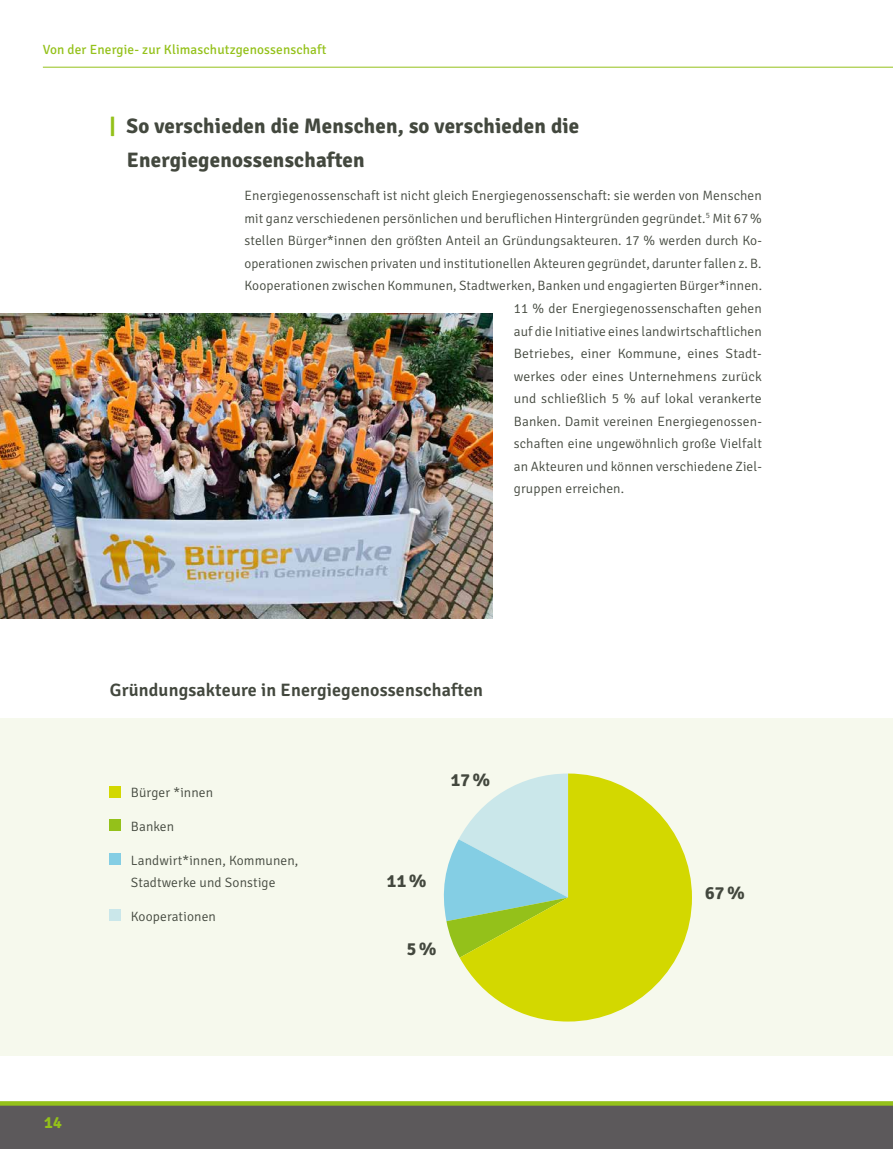
<style>
.page{position:relative;width:893px;height:1149px;background:#fff}
.page>*{position:absolute;margin:0;border:0;box-sizing:border-box;transform-origin:0 0}
.t1{font:700 21px/33.8px "Signika";letter-spacing:.01em;color:#43483e}
.Zusammenfassungen{font:600 18px "Signika";letter-spacing:.01em;color:#43483e}
.Fließtext{font:700 18px "Signika";color:#43483e}
.t2{font:700 16.5px "Signika";color:#94c11a}
.Fließtext-2{font:300 13.5px/22.5px "Signika";letter-spacing:.01em;color:#43483e}
.U1_Kopfzeile{font:13.35px "Signika";letter-spacing:.01em;color:#94c11a}
.s1{color:#94c11a}
</style>
<div class="page">
<svg style="left:0;top:1101px;width:893px;height:47px;background:#616355"></svg>
<div style="left:0;top:718px;width:893px;height:337px;background:#f6f9ed"></div>
<hr style="left:43px;top:67px;width:850px;height:1px;background:#94c11a">
<img style="left:0;top:313px;width:493px;height:305px">
<svg style="left:443px;top:837px;width:17px;height:120px"></svg>
<svg style="left:460px;top:773px;width:232px;height:248px;fill:#d3d800"></svg>
<div style="left:110px;top:785px;width:11px;height:11px;background:#d3d800"></div>
<div style="left:110px;top:819px;width:11px;height:11px;background:#94c11a"></div>
<div style="left:110px;top:853px;width:11px;height:11px;background:#84cee4"></div>
<div style="left:110px;top:909px;width:11px;height:11px;background:#cae7ea"></div>
<p class="U1_Kopfzeile" style="left:43px;top:42px;width:285px">Von der Energie- zur Klimaschutzgenossenschaft</p>
<p class="t1" style="left:127px;top:109px;width:454px;text-indent:-17px"><span class="s1">|</span> So verschieden die Menschen, so verschieden die<br>Energiegenossenschaften</p>
<p class="Fließtext-2" style="left:244px;top:185px;width:519px">Energiegenossenschaft ist nicht gleich Energiegenossenschaft: sie werden von Menschen</p>
<p class="Fließtext-2" style="left:244px;top:207px;width:519px">mit ganz verschiedenen persönlichen und beruflichen Hintergründen gegründet.<sup>5</sup> Mit 67 %</p>
<p class="Fließtext-2" style="left:244px;top:230px;width:519px">stellen Bürger*innen den größten Anteil an Gründungsakteuren. 17 % werden durch Ko-</p>
<p class="Fließtext-2" style="left:244px;top:252px;width:519px">operationen zwischen privaten und institutionellen Akteuren gegründet, darunter fallen z. B.</p>
<p class="Fließtext-2" style="left:244px;top:275px;width:519px">Kooperationen zwischen Kommunen, Stadtwerken, Banken und engagierten Bürger*innen.</p>
<p class="Fließtext-2" style="left:514px;top:297px;width:250px">11 % der Energiegenossenschaften gehen</p>
<p class="Fließtext-2" style="left:514px;top:320px;width:250px">auf die Initiative eines landwirtschaftlichen</p>
<p class="Fließtext-2" style="left:514px;top:342px;width:250px">Betriebes, einer Kommune, eines Stadt-</p>
<p class="Fließtext-2" style="left:514px;top:365px;width:250px">werkes oder eines Unternehmens zurück</p>
<p class="Fließtext-2" style="left:514px;top:387px;width:250px">und schließlich 5 % auf lokal verankerte</p>
<p class="Fließtext-2" style="left:514px;top:410px;width:250px">Banken. Damit vereinen Energiegenossen-</p>
<p class="Fließtext-2" style="left:514px;top:432px;width:250px">schaften eine ungewöhnlich große Vielfalt</p>
<p class="Fließtext-2" style="left:514px;top:455px;width:250px">an Akteuren und können verschiedene Ziel-</p>
<p class="Fließtext-2" style="left:514px;top:477px;width:112px">gruppen erreichen.</p>
<p class="Zusammenfassungen" style="left:110px;top:679px;width:375px">Gründungsakteure in Energiegenossenschaften</p>
<p class="Fließtext-2" style="left:131px;top:781px;width:84px">Bürger *innen</p>
<p class="Fließtext-2" style="left:131px;top:815px;width:45px">Banken</p>
<p class="Fließtext-2" style="left:131px;top:848px;width:169px">Landwirt*innen, Kommunen,<br>Stadtwerke und Sonstige</p>
<p class="Fließtext-2" style="left:131px;top:905px;width:87px">Kooperationen</p>
<p class="Fließtext" style="left:451px;top:768px;width:41px">17%</p>
<p class="Fließtext" style="left:387px;top:870px;width:41px">11%</p>
<p class="Fließtext" style="left:407px;top:937px;width:31px">5%</p>
<p class="t2" style="left:44px;top:1111px;width:19px">14</p>
<p class="Fließtext" style="left:705px;top:881px;width:41px">67%</p>
</div>
